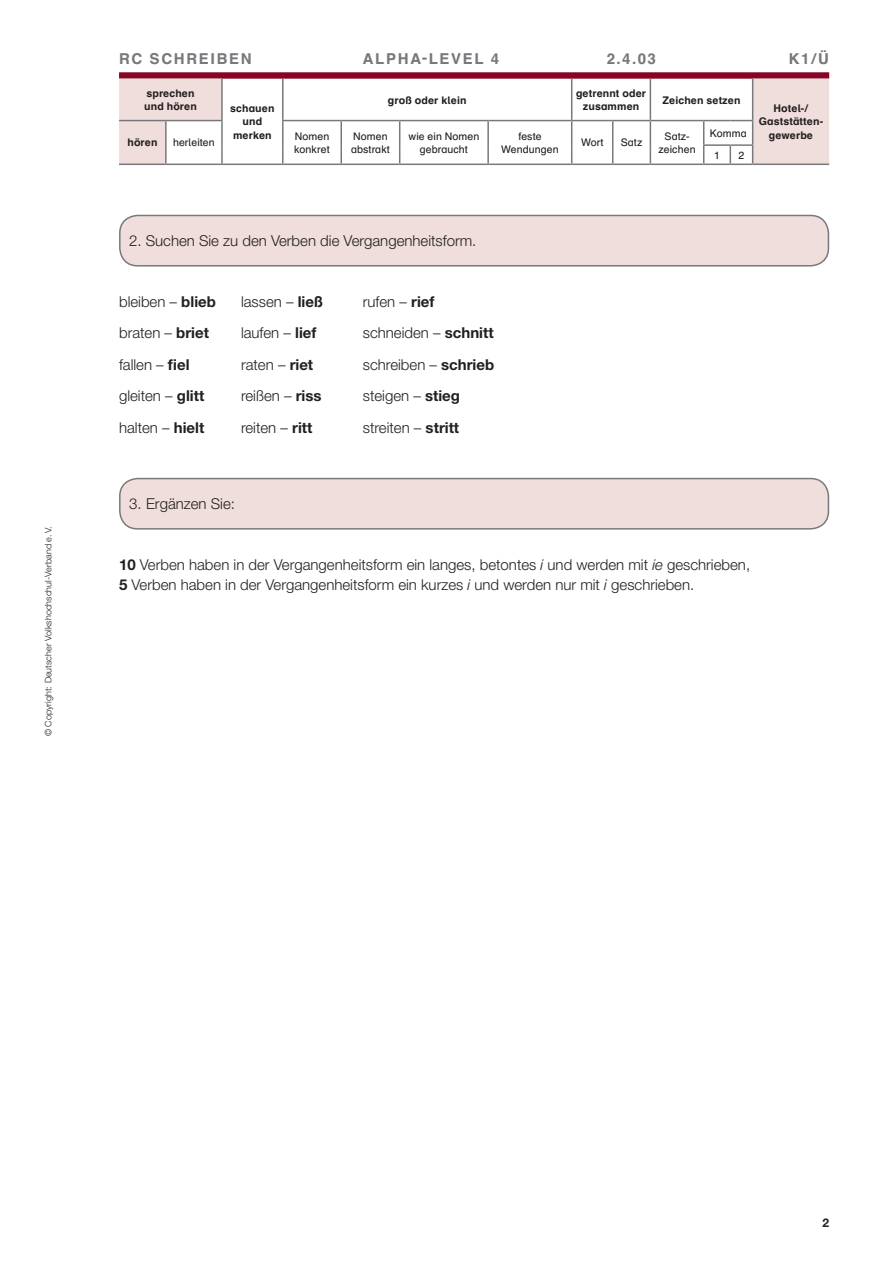
<style>
.page{position:relative;width:893px;height:1263px;background:#fff}
.page>*{position:absolute;margin:0;border:0;box-sizing:border-box;transform-origin:0 0}
.t1{font:300 15px/31.5px "Helvetica Neue LT Pro";color:#231f20}
.t2{font:700 15px "Schulbuch Nord Pro";letter-spacing:.11em;color:#76787b}
.t3{font:700 12px "Helvetica Neue LT Pro";color:#231f20}
.t4{font:700 10.5px/13.5px "Schulbuch Nord Pro";letter-spacing:.01em;color:#231f20;text-align:center}
.t5{font:10.5px/13.5px "Schulbuch Nord Pro";letter-spacing:.01em;color:#231f20}
.t6{font:300 9px "Helvetica Neue LT Pro";letter-spacing:.005em;color:#231f20}
.s1{font-weight:700}
.s2{font-style:italic}
</style>
<div class="page">
<div style="left:120px;top:479px;width:708px;height:50px;background:#efdedb;border-radius:18px"></div>
<div style="left:119px;top:478px;width:710px;height:52px;border:1px solid #76787b;border-radius:18px"></div>
<div style="left:119px;top:72px;width:710px;height:7px;background:#880425"></div>
<svg style="left:119px;top:79px;width:710px;height:85px"></svg>
<hr style="left:572px;top:120px;width:41px;height:1px;background:#76787b">
<hr style="left:572px;top:164px;width:41px;height:1px;background:#76787b">
<hr style="left:119px;top:120px;width:47px;height:1px;background:#76787b">
<hr style="left:119px;top:164px;width:47px;height:1px;background:#76787b">
<svg style="left:571px;top:121px;width:1px;height:43px"></svg>
<hr style="left:488px;top:164px;width:84px;height:1px;background:#76787b">
<hr style="left:650px;top:79px;width:1px;height:41px;background:#76787b">
<hr style="left:650px;top:120px;width:54px;height:1px;background:#76787b">
<hr style="left:650px;top:164px;width:54px;height:1px;background:#76787b">
<hr style="left:752px;top:79px;width:1px;height:41px;background:#76787b">
<svg style="left:703px;top:120px;width:50px;height:45px"></svg>
<hr style="left:753px;top:164px;width:76px;height:1px;background:#76787b">
<hr style="left:571px;top:79px;width:1px;height:41px;background:#76787b">
<hr style="left:488px;top:120px;width:84px;height:1px;background:#76787b">
<hr style="left:166px;top:120px;width:57px;height:1px;background:#76787b">
<hr style="left:165px;top:121px;width:2px;height:24px;background:#76787b">
<svg style="left:165px;top:145px;width:2px;height:19px"></svg>
<hr style="left:166px;top:164px;width:56px;height:1px;background:#76787b">
<hr style="left:221px;top:79px;width:2px;height:41px;background:#76787b">
<hr style="left:282px;top:79px;width:2px;height:41px;background:#76787b">
<hr style="left:221px;top:121px;width:2px;height:24px;background:#76787b">
<svg style="left:221px;top:145px;width:2px;height:19px"></svg>
<hr style="left:222px;top:164px;width:61px;height:1px;background:#76787b">
<hr style="left:282px;top:120px;width:59px;height:1px;background:#76787b">
<hr style="left:282px;top:121px;width:2px;height:24px;background:#76787b">
<svg style="left:282px;top:145px;width:2px;height:19px"></svg>
<hr style="left:283px;top:164px;width:58px;height:1px;background:#76787b">
<hr style="left:400px;top:120px;width:88px;height:1px;background:#76787b">
<hr style="left:487px;top:121px;width:2px;height:24px;background:#76787b">
<svg style="left:487px;top:145px;width:2px;height:19px"></svg>
<hr style="left:400px;top:164px;width:88px;height:1px;background:#76787b">
<hr style="left:613px;top:120px;width:37px;height:1px;background:#76787b">
<svg style="left:612px;top:121px;width:1px;height:43px"></svg>
<svg style="left:650px;top:121px;width:1px;height:43px"></svg>
<hr style="left:613px;top:164px;width:37px;height:1px;background:#76787b">
<hr style="left:341px;top:120px;width:59px;height:1px;background:#76787b">
<hr style="left:340px;top:121px;width:2px;height:24px;background:#76787b">
<svg style="left:340px;top:145px;width:2px;height:19px"></svg>
<svg style="left:399px;top:121px;width:1px;height:43px"></svg>
<hr style="left:341px;top:164px;width:59px;height:1px;background:#76787b">
<div style="left:120px;top:215px;width:708px;height:51px;background:#efdedb;border-radius:18px"></div>
<div style="left:119px;top:215px;width:710px;height:51px;border:1px solid #76787b;border-radius:18px"></div>
<p class="t6" style="left:43px;top:736px;width:211px;rotate:-90deg">© Copyright: Deutscher Volkshochschul-Verband e.V.</p>
<p class="t2" style="left:119px;top:48px;width:134px">RC SCHREIBEN</p>
<p class="t2" style="left:363px;top:48px;width:138px">ALPHA-LEVEL 4</p>
<p class="t2" style="left:607px;top:48px;width:51px">2.4.03</p>
<p class="t2" style="left:789px;top:48px;width:42px">K1/Ü</p>
<p class="t4" style="left:144px;top:86px;width:54px;text-align:left">sprechen und hören</p>
<p class="t4" style="left:388px;top:93px;width:80px">groß oder klein</p>
<p class="t4" style="left:576px;top:86px;width:72px">getrennt oder zusammen</p>
<p class="t4" style="left:662px;top:93px;width:80px">Zeichen setzen</p>
<p class="t4" style="left:759px;top:101px;width:66px">Hotel-/<br>Gaststätten&shy;gewerbe</p>
<p class="t4" style="left:230px;top:101px;width:46px">schauen und merken</p>
<p class="t4" style="left:127px;top:136px;width:32px">hören</p>
<p class="t5" style="left:173px;top:136px;width:43px">herleiten</p>
<p class="t5" style="left:294px;top:129px;width:37px">Nomen konkret</p>
<p class="t5" style="left:351px;top:129px;width:40px">Nomen abstrakt</p>
<p class="t5" style="left:408px;top:129px;width:72px;text-align:center">wie ein Nomen gebraucht</p>
<p class="t5" style="left:501px;top:129px;width:59px;text-align:center">feste<br>Wendungen</p>
<p class="t5" style="left:581px;top:136px;width:24px">Wort</p>
<p class="t5" style="left:621px;top:136px;width:23px">Satz</p>
<p class="t5" style="left:658px;top:129px;width:39px;text-align:center">Satz&shy;zeichen</p>
<p class="t5" style="left:714px;top:122px;width:34px;line-height:21.9px;text-indent:-4px">Komma<br>1</p>
<p class="t5" style="left:739px;top:148px;width:7px">2</p>
<p class="t1" style="left:129px;top:225px;width:349px">2. Suchen Sie zu den Verben die Vergangenheitsform.</p>
<p class="t1" style="left:119px;top:285px;width:98px">bleiben – <span class="s1">blieb </span>braten – <span class="s1">briet </span>fallen – <span class="s1">fiel </span>gleiten – <span class="s1">glitt </span>halten – <span class="s1">hielt</span></p>
<p class="t1" style="left:241px;top:285px;width:84px">lassen – <span class="s1">ließ </span>laufen – <span class="s1">lief </span>raten – <span class="s1">riet </span>reißen – <span class="s1">riss </span>reiten – <span class="s1">ritt</span></p>
<p class="t1" style="left:363px;top:285px;width:133px">rufen – <span class="s1">rief </span>schneiden – <span class="s1">schnitt </span>schreiben – <span class="s1">schrieb </span>steigen – <span class="s1">stieg </span>streiten – <span class="s1">stritt</span></p>
<p class="t1" style="left:129px;top:488px;width:107px">3. Ergänzen Sie:</p>
<p class="t1" style="left:119px;top:554px;width:633px;line-height:20.2px"><span class="s1">10</span> Verben haben in der Vergangenheitsform ein langes, betontes <span class="s2">i</span> und werden mit <span class="s2">ie</span> geschrieben,<br><span class="s1">5</span> Verben haben in der Vergangenheitsform ein kurzes <span class="s2">i</span> und werden nur mit <span class="s2">i</span> geschrieben.</p>
<p class="t3" style="left:822px;top:1215px;width:8px">2</p>
</div>
